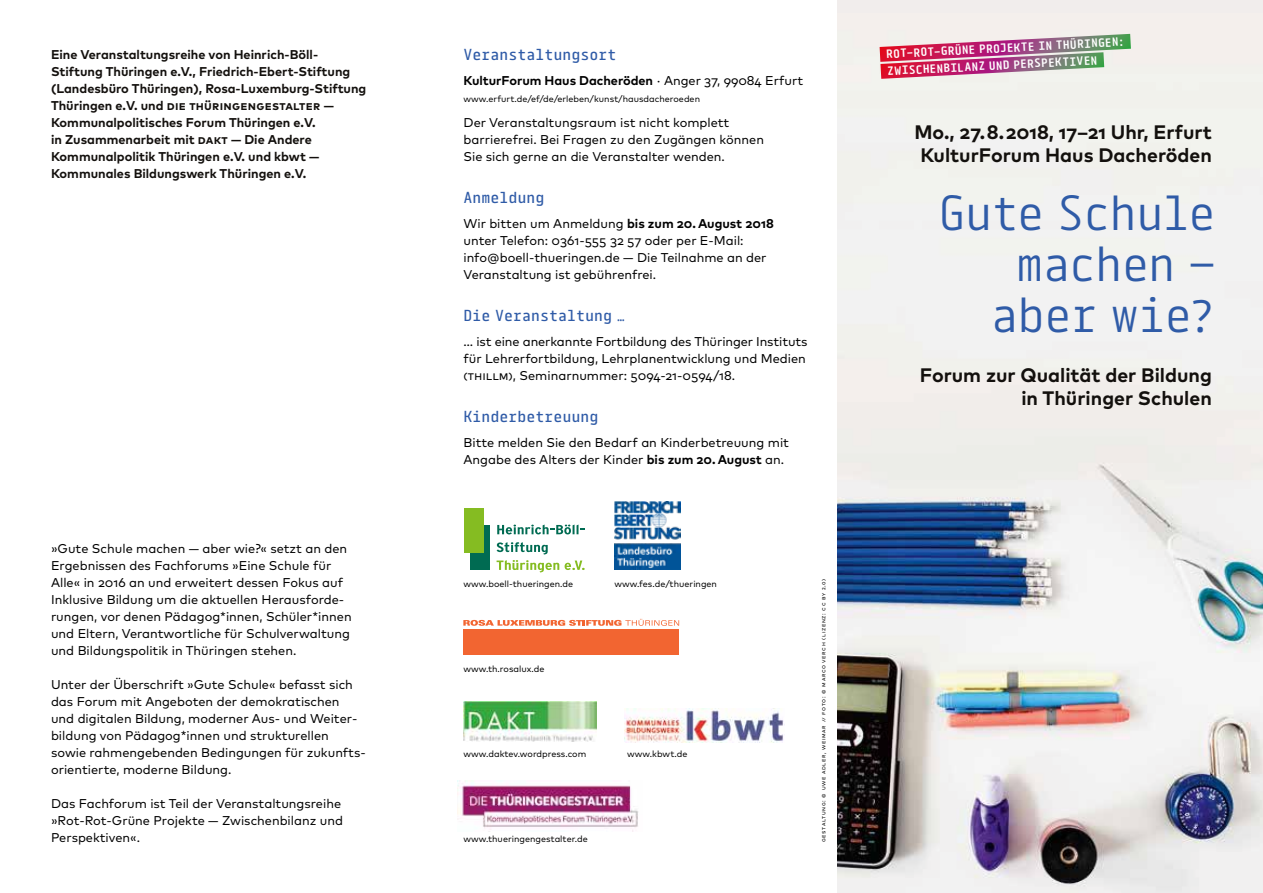
<style>
.page{position:relative;width:1263px;height:893px;background:#fff}
.page>*{position:absolute;margin:0;border:0;box-sizing:border-box;transform-origin:0 0}
.t1{font:46.5px/51px "Tabular";letter-spacing:-.03em;color:#2f5ba7;text-align:right}
.t2{font:700 19.5px/22.5px "FF Mark Pro";color:#13100d;text-align:right}
.t3{font:500 15px "Tabular";color:#2f5ba7}
.t4{font:12.75px/17px "FF Mark Pro";color:#000}
.t5{font:700 12.75px/17px "FF Mark Pro";color:#13100d}
.t6{font:700 12.75px "FF Mark Pro";letter-spacing:-.005em;color:#000}
.t7{font:700 11.25px/17px "Tabular";color:#fff}
.t8{font:9px "FF Mark Pro";color:#000}
.t9{font:6px "FF Mark Pro";letter-spacing:.1em;color:#000}
.s1{font-weight:400}
.s2{font-weight:700}
</style>
<div class="page">
<img style="left:838px;top:14px;width:425px;height:879px">
<img style="left:624px;top:709px;width:161px;height:34px">
<div style="left:463px;top:629px;width:216px;height:26px;background:#f26531"></div>
<svg style="left:463px;top:619px;width:216px;height:7px"></svg>
<img style="left:463px;top:702px;width:134px;height:39px">
<img style="left:458px;top:780px;width:180px;height:51px">
<div style="left:470px;top:525px;width:20px;height:45px;background:#006b52"></div>
<div style="left:464px;top:508px;width:19px;height:44px;background:#85bc22"></div>
<svg style="left:497px;top:560px;width:62px;height:12px"></svg>
<svg style="left:565px;top:560px;width:20px;height:10px"></svg>
<svg style="left:496px;top:542px;width:52px;height:12px"></svg>
<svg style="left:497px;top:525px;width:87px;height:9px"></svg>
<img style="left:615px;top:502px;width:65px;height:68px">
<svg style="left:879px;top:34px;width:252px;height:45px;background:#c08297"></svg>
<p class="t5" style="left:51px;top:45px;width:317px">Eine Veranstaltungsreihe von Heinrich-Böll-Stiftung Thüringen e.V., Friedrich-Ebert-Stiftung (Landesbüro Thüringen), Rosa-Luxemburg-Stiftung Thüringen e.V. und DIE THÜRINGENGESTALTER — Kommunalpolitisches Forum Thüringen e.V.<br>in Zusammenarbeit mit DAKT — Die Andere Kommunalpolitik Thüringen e.V. und kbwt — Kommunales Bildungswerk Thüringen e.V.</p>
<p class="t4" style="left:51px;top:539px;width:302px">»Gute Schule machen — aber wie?« setzt an den Ergebnissen des Fachforums »Eine Schule für Alle« in 2016 an und erweitert dessen Fokus auf Inklusive Bildung um die aktuellen Herausforde&shy;rungen, vor denen Pädagog*innen, Schüler*innen und Eltern, Verantwortliche für Schulverwaltung und Bildungspolitik in Thüringen stehen.</p>
<p class="t4" style="left:51px;top:675px;width:314px">Unter der Überschrift »Gute Schule« befasst sich das Forum mit Angeboten der demokratischen und digitalen Bildung, moderner Aus- und Weiter&shy;bildung von Pädagog*innen und strukturellen sowie rahmengebenden Bedingungen für zukunfts&shy;orientierte, moderne Bildung.</p>
<p class="t4" style="left:51px;top:794px;width:294px">Das Fachforum ist Teil der Veranstaltungsreihe »Rot-Rot-Grüne Projekte — Zwischenbilanz und<br>Perspektiven«.</p>
<p class="t3" style="left:463px;top:45px;width:154px">Veranstaltungsort</p>
<p class="t6" style="left:463px;top:71px;width:341px">KulturForum Haus Dacheröden <span class="s1">· Anger 37, 99084 Erfurt</span></p>
<p class="t8" style="left:463px;top:92px;width:238px">www.erfurt.de/ef/de/erleben/kunst/hausdacheroeden</p>
<p class="t4" style="left:463px;top:113px;width:302px">Der Veranstaltungsraum ist nicht komplett barrierefrei. Bei Fragen zu den Zugängen können<br>Sie sich gerne an die Veranstalter wenden.</p>
<p class="t3" style="left:463px;top:188px;width:82px">Anmeldung</p>
<p class="t4" style="left:463px;top:214px;width:312px">Wir bitten um Anmeldung <span class="s2">bis zum 20. August 2018 </span>unter Telefon: 0361-555 32 57 oder per E-Mail: info@boell-thueringen.de — Die Teilnahme an der Veranstaltung ist gebührenfrei.</p>
<p class="t3" style="left:463px;top:306px;width:164px">Die Veranstaltung …</p>
<p class="t4" style="left:463px;top:332px;width:346px">… ist eine anerkannte Fortbildung des Thüringer Instituts für Lehrerfortbildung, Lehrplanentwicklung und Medien (ThILLM), Seminarnummer: 5094-21-0594/18.</p>
<p class="t3" style="left:463px;top:407px;width:136px">Kinderbetreuung</p>
<p class="t4" style="left:463px;top:433px;width:327px">Bitte melden Sie den Bedarf an Kinderbetreuung mit<br>Angabe des Alters der Kinder <span class="s2">bis zum 20. August</span> an.</p>
<p class="t8" style="left:463px;top:577px;width:111px">www.boell-thueringen.de</p>
<p class="t8" style="left:614px;top:577px;width:104px">www.fes.de/thueringen</p>
<p class="t9" style="left:819px;top:842px;width:265px;rotate:-90deg">gestaltung: © Uwe adler, weimar // foto: © Marco Verch (Li zenz: CC BY 2.0)</p>
<p class="t8" style="left:463px;top:662px;width:82px">www.th.rosalux.de</p>
<p class="t8" style="left:463px;top:747px;width:124px">www.daktev.wordpress.com</p>
<p class="t8" style="left:627px;top:747px;width:62px">www.kbwt.de</p>
<p class="t8" style="left:463px;top:832px;width:126px">www.thueringengestalter.de</p>
<p class="t7" style="left:886px;top:45px;width:240px;rotate:-3deg">ROT-ROT-GRÜNE PROJEKTE IN THÜRINGEN:<br>ZWISCHENBILANZ UND PERSPEKTIVEN</p>
<h2 class="t2" style="left:914px;top:119px;width:299px;text-align:center">Mo., 27. 8. 2018, 17–21 Uhr, Erfurt<br>KulturForum Haus Dacheröden</h2>
<h1 class="t1" style="left:938px;top:186px;width:279px">Gute Schule machen – aber wie?</h1>
<h2 class="t2" style="left:920px;top:362px;width:294px">Forum zur Qualität der Bildung in Thüringer Schulen</h2>
</div>
